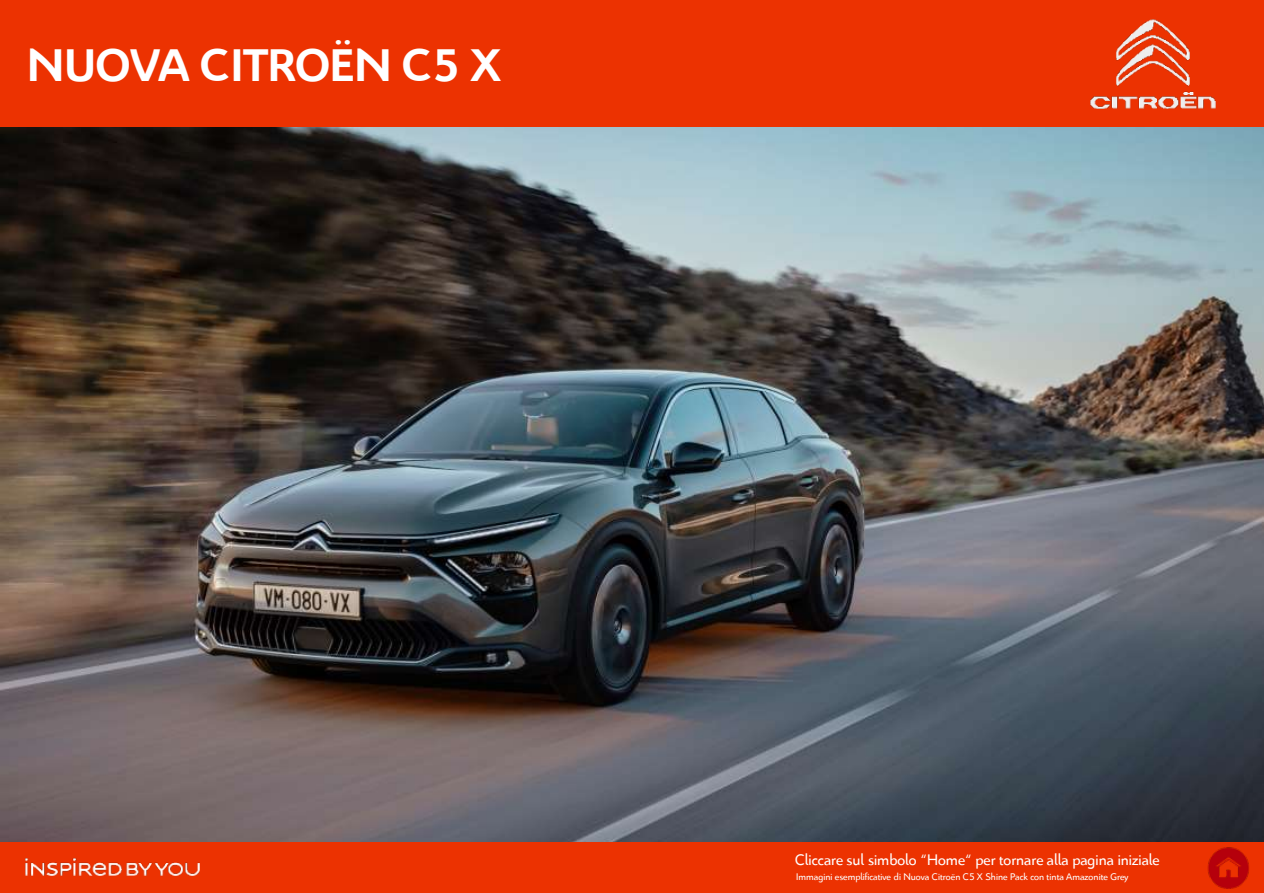
<style>
.page{position:relative;width:1264px;height:893px;background:#fff}
.page>*{position:absolute;margin:0;border:0;box-sizing:border-box;transform-origin:0 0}
.t1{font:700 49.5px "Citroen";color:#fff}
.t2{font:16.5px "Citroen";color:#fff}
.t3{font:10.5px "Citroen";color:#fff}
</style>
<div class="page">
<img style="left:0;top:127px;width:1263px;height:716px">
<div style="left:0;top:843px;width:1263px;height:50px;background:#ec3201"></div>
<img style="left:25px;top:858px;width:174px;height:18px">
<img style="left:1207px;top:847px;width:42px;height:42px">
<div style="left:0;top:0;width:1263px;height:127px;background:#ec3201"></div>
<img style="left:1045px;top:19px;width:213px;height:132px">
<h1 class="t1" style="left:27px;top:31px;width:475px">NUOVA CITROËN C5 X</h1>
<h2 class="t2" style="left:794px;top:849px;width:366px">Cliccare sul simbolo “Home“ per tornare alla pagina iniziale</h2>
<p class="t3" style="left:796px;top:870px;width:334px">Immagini esemplificative di Nuova Citroën C5 X Shine Pack con tinta Amazonite Grey</p>
</div>
